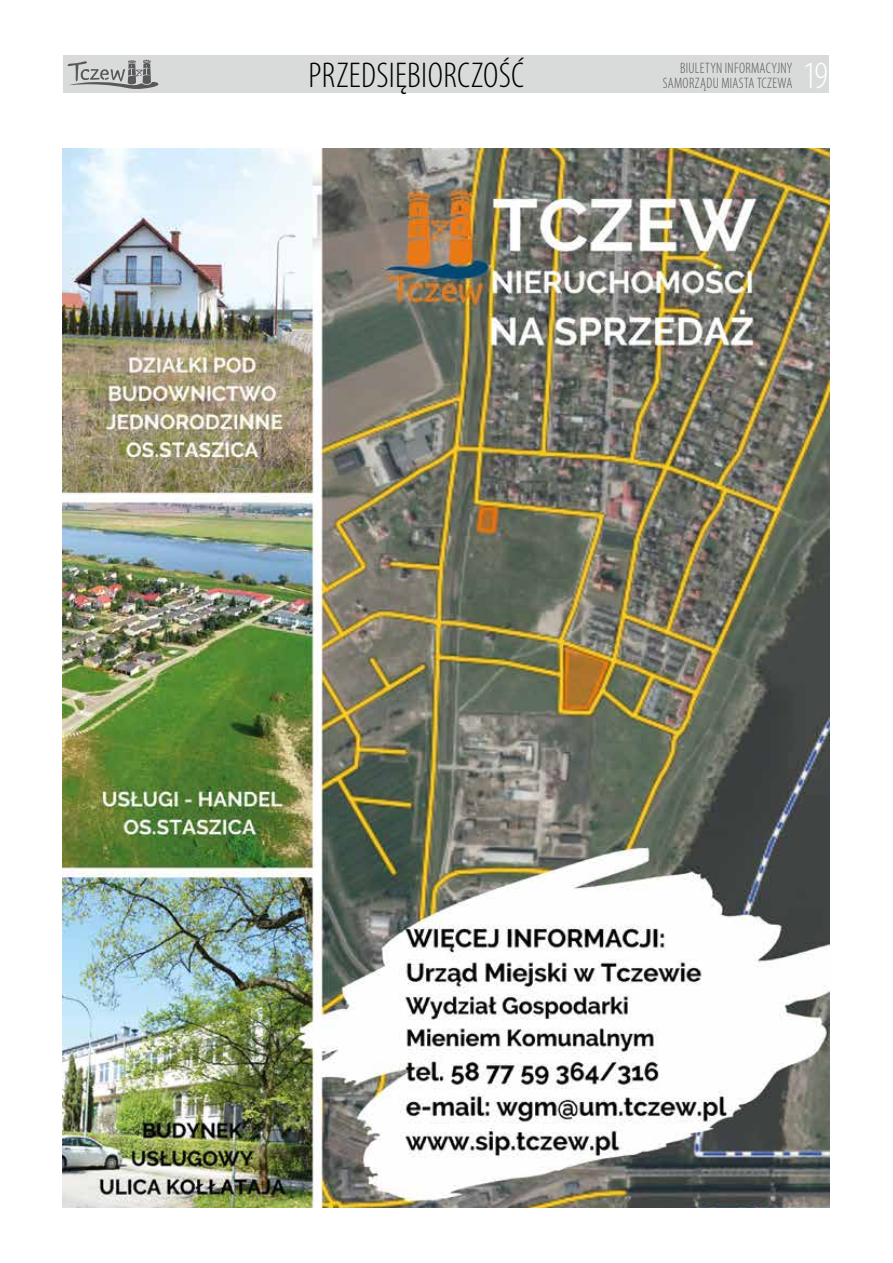
<style>
.page{position:relative;width:893px;height:1263px;background:#fff}
.page>*{position:absolute;margin:0;border:0;box-sizing:border-box;transform-origin:0 0}
.t1{font:300 condensed 38.7px "Myriad Pro";color:#fff}
.t2{font:300 condensed 36px "Myriad Pro";letter-spacing:.01em;color:#000}
.t3{font:300 condensed 15.15px "Myriad Pro";letter-spacing:.025em;color:#565655;scale:.94 1}
</style>
<div class="page">
<div style="left:64px;top:56px;width:765px;height:37px;background:#d9dada"></div>
<svg style="left:67px;top:60px;width:92px;height:29px"></svg>
<img style="left:63px;top:149px;width:766px;height:1059px">
<h2 class="t2" style="left:309px;top:54px;width:217px">PRZEDSIĘBIORCZOŚĆ</h2>
<p class="t3" style="left:680px;top:59px;width:121px">BIULETYN INFORMACYJNY</p>
<p class="t3" style="left:663px;top:74px;width:140px">SAMORZĄDU MIASTA TCZEWA</p>
<h1 class="t1" style="left:803px;top:53px;width:27px">19</h1>
</div>
